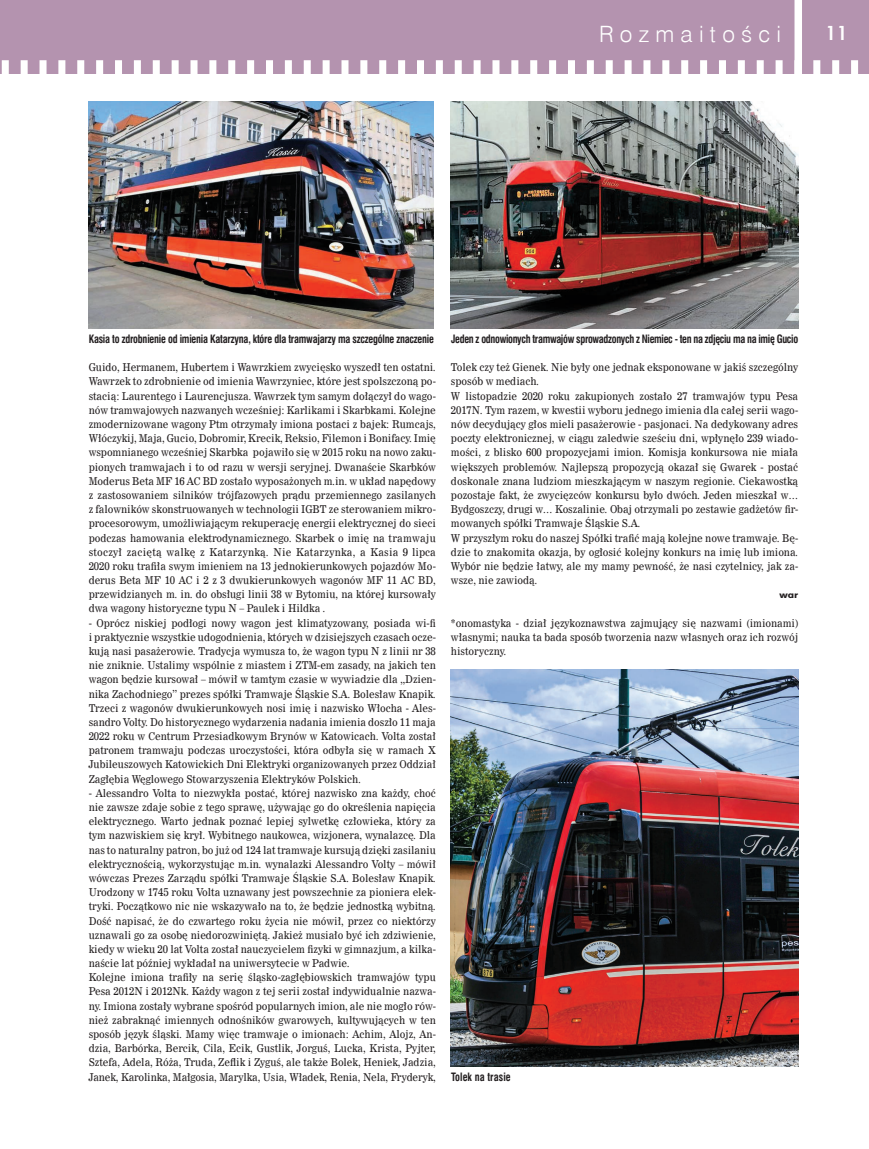
<style>
.page{position:relative;width:869px;height:1149px;background:#fff}
.page>*{position:absolute;margin:0;border:0;box-sizing:border-box;transform-origin:0 0}
.t1{font:22.5px "Swis 721 Lt EU";letter-spacing:.28em;color:#fff}
.t2{font:20px "Arial";color:#fff}
.tekst{font:700 11.25px "Swis 721 Cn EU";letter-spacing:-.02em;color:#231f20;scale:.9 1}
.tekst-2{font:700 11.25px "Swis 721 Cn EU";letter-spacing:.01em;color:#231f20;scale:.9 1}
.tekst-3{font:10.62px/14.1px "News 705 EU";letter-spacing:-.01em;color:#231f20;text-align:justify;scale:.9 1}
.podpis_autor{font:10.62px/14.1px "News 705 EU";letter-spacing:-.01em;color:#231f20;text-align:justify;scale:.9 1}
.podpis_autor-2{font:8.5px "Geometric 706 Blk EU";color:#231f20;scale:1.11 1}
.s1{font-family:"Geometric 415 BT Medium A"}
</style>
<div class="page">
<div style="left:0;top:0;width:868px;height:73px;background:#b493af"></div>
<div style="left:2px;top:60px;width:7px;height:38px;background:#fff"></div>
<div style="left:21px;top:60px;width:7px;height:38px;background:#fff"></div>
<div style="left:39px;top:60px;width:7px;height:38px;background:#fff"></div>
<div style="left:58px;top:60px;width:7px;height:38px;background:#fff"></div>
<div style="left:77px;top:60px;width:7px;height:38px;background:#fff"></div>
<div style="left:96px;top:60px;width:7px;height:38px;background:#fff"></div>
<div style="left:115px;top:60px;width:7px;height:38px;background:#fff"></div>
<div style="left:134px;top:60px;width:7px;height:38px;background:#fff"></div>
<div style="left:153px;top:60px;width:7px;height:38px;background:#fff"></div>
<div style="left:171px;top:60px;width:7px;height:38px;background:#fff"></div>
<div style="left:190px;top:60px;width:7px;height:38px;background:#fff"></div>
<div style="left:209px;top:60px;width:7px;height:38px;background:#fff"></div>
<div style="left:228px;top:60px;width:7px;height:38px;background:#fff"></div>
<div style="left:247px;top:60px;width:7px;height:38px;background:#fff"></div>
<div style="left:266px;top:60px;width:7px;height:38px;background:#fff"></div>
<div style="left:285px;top:60px;width:7px;height:38px;background:#fff"></div>
<div style="left:303px;top:60px;width:7px;height:38px;background:#fff"></div>
<div style="left:322px;top:60px;width:7px;height:38px;background:#fff"></div>
<div style="left:341px;top:60px;width:7px;height:38px;background:#fff"></div>
<div style="left:360px;top:60px;width:7px;height:38px;background:#fff"></div>
<div style="left:379px;top:60px;width:7px;height:38px;background:#fff"></div>
<div style="left:398px;top:60px;width:7px;height:38px;background:#fff"></div>
<div style="left:417px;top:60px;width:7px;height:38px;background:#fff"></div>
<div style="left:435px;top:60px;width:7px;height:38px;background:#fff"></div>
<div style="left:454px;top:60px;width:7px;height:38px;background:#fff"></div>
<div style="left:473px;top:60px;width:7px;height:38px;background:#fff"></div>
<div style="left:492px;top:60px;width:7px;height:38px;background:#fff"></div>
<div style="left:511px;top:60px;width:7px;height:38px;background:#fff"></div>
<div style="left:530px;top:60px;width:7px;height:38px;background:#fff"></div>
<div style="left:549px;top:60px;width:7px;height:38px;background:#fff"></div>
<div style="left:567px;top:60px;width:7px;height:38px;background:#fff"></div>
<div style="left:586px;top:60px;width:7px;height:38px;background:#fff"></div>
<div style="left:605px;top:60px;width:7px;height:38px;background:#fff"></div>
<div style="left:624px;top:60px;width:7px;height:38px;background:#fff"></div>
<div style="left:643px;top:60px;width:7px;height:38px;background:#fff"></div>
<div style="left:662px;top:60px;width:7px;height:38px;background:#fff"></div>
<div style="left:681px;top:60px;width:7px;height:38px;background:#fff"></div>
<div style="left:699px;top:60px;width:7px;height:38px;background:#fff"></div>
<div style="left:718px;top:60px;width:7px;height:38px;background:#fff"></div>
<div style="left:737px;top:60px;width:7px;height:38px;background:#fff"></div>
<div style="left:756px;top:60px;width:7px;height:38px;background:#fff"></div>
<div style="left:775px;top:60px;width:7px;height:38px;background:#fff"></div>
<div style="left:813px;top:60px;width:7px;height:38px;background:#fff"></div>
<div style="left:831px;top:60px;width:7px;height:38px;background:#fff"></div>
<div style="left:850px;top:60px;width:7px;height:38px;background:#fff"></div>
<div style="left:794px;top:0;width:7px;height:77px;background:#fff"></div>
<img style="left:451px;top:102px;width:346px;height:226px">
<img style="left:89px;top:102px;width:345px;height:226px">
<img style="left:451px;top:669px;width:346px;height:396px">
<p class="t1" style="left:598px;top:20px;width:183px">Rozmaitości</p>
<h1 class="t1" style="left:625px;top:20px;width:172px">Wydarzenia</h1>
<p class="t2" style="left:824px;top:19px;width:32px"><span class="s1">1</span>11</p>
<p class="tekst" style="left:89px;top:332px;width:385px">Kasia to zdrobnienie od imienia Katarzyna, które dla tramwajarzy ma szczególne znaczenie</p>
<p class="tekst" style="left:451px;top:332px;width:387px">Jeden z odnowionych tramwajów sprowadzonych z Niemiec - ten na zdjęciu ma na imię Gucio</p>
<p class="tekst-3" style="left:89px;top:360px;width:387px">Guido, Hermanem, Hubertem i Wawrzkiem zwycięsko wyszedł ten ostatni.<br>Wawrzek to zdrobnienie od imienia Wawrzyniec, które jest spolszczoną po&shy;stacią: Laurentego i Laurencjusza. Wawrzek tym samym dołączył do wago&shy;nów tramwajowych nazwanych wcześniej: Karlikami i Skarbkami. Kolejne zmodernizowane wagony Ptm otrzymały imiona postaci z bajek: Rumcajs, Włóczykij, Maja, Gucio, Dobromir, Krecik, Reksio, Filemon i Bonifacy. Imię wspomnianego wcześniej Skarbka pojawiło się w 2015 roku na nowo zaku&shy;pionych tramwajach i to od razu w wersji seryjnej. Dwanaście Skarbków Moderus Beta MF 16 AC BD zostało wyposażonych m.in. w układ napędowy z zastosowaniem silników trójfazowych prądu przemiennego zasilanych z falowników skonstruowanych w technologii IGBT ze sterowaniem mikro&shy;procesorowym, umożliwiającym rekuperację energii elektrycznej do sieci podczas hamowania elektrodynamicznego. Skarbek o imię na tramwaju stoczył zaciętą walkę z Katarzynką. Nie Katarzynka, a Kasia 9 lipca 2020 roku trafiła swym imieniem na 13 jednokierunkowych pojazdów Mo&shy;derus Beta MF 10 AC i 2 z 3 dwukierunkowych wagonów MF 11 AC BD, przewidzianych m. in. do obsługi linii 38 w Bytomiu, na której kursowały dwa wagony historyczne typu N – Paulek i Hildka .</p>
<p class="tekst-3" style="left:89px;top:616px;width:387px">- Oprócz niskiej podłogi nowy wagon jest klimatyzowany, posiada wi-fi i praktycznie wszystkie udogodnienia, których w dzisiejszych czasach ocze&shy;kują nasi pasażerowie. Tradycja wymusza to, że wagon typu N z linii nr 38 nie zniknie. Ustalimy wspólnie z miastem i ZTM-em zasady, na jakich ten wagon będzie kursował – mówił w tamtym czasie w wywiadzie dla „Dzien&shy;nika Zachodniego” prezes spółki Tramwaje Śląskie S.A. Bolesław Knapik.<br>Trzeci z wagonów dwukierunkowych nosi imię i nazwisko Włocha - Ales&shy;sandro Volty. Do historycznego wydarzenia nadania imienia doszło 11 maja 2022 roku w Centrum Przesiadkowym Brynów w Katowicach. Volta został patronem tramwaju podczas uroczystości, która odbyła się w ramach X Jubileuszowych Katowickich Dni Elektryki organizowanych przez Oddział Zagłębia Węglowego Stowarzyszenia Elektryków Polskich.</p>
<p class="tekst-3" style="left:89px;top:786px;width:387px">- Alessandro Volta to niezwykła postać, której nazwisko zna każdy, choć nie zawsze zdaje sobie z tego sprawę, używając go do określenia napięcia elektrycznego. Warto jednak poznać lepiej sylwetkę człowieka, który za tym nazwiskiem się krył. Wybitnego naukowca, wizjonera, wynalazcę. Dla nas to naturalny patron, bo już od 124 lat tramwaje kursują dzięki zasilaniu elektrycznością, wykorzystując m.in. wynalazki Alessandro Volty – mówił wówczas Prezes Zarządu spółki Tramwaje Śląskie S.A. Bolesław Knapik.<br>Urodzony w 1745 roku Volta uznawany jest powszechnie za pioniera elek&shy;tryki. Początkowo nic nie wskazywało na to, że będzie jednostką wybitną.<br>Dość napisać, że do czwartego roku życia nie mówił, przez co niektórzy uznawali go za osobę niedorozwiniętą. Jakież musiało być ich zdziwienie, kiedy w wieku 20 lat Volta został nauczycielem fizyki w gimnazjum, a kilka&shy;naście lat później wykładał na uniwersytecie w Padwie.</p>
<p class="tekst-3" style="left:89px;top:970px;width:387px">Kolejne imiona trafiły na serię śląsko-zagłębiowskich tramwajów typu Pesa 2012N i 2012Nk. Każdy wagon z tej serii został indywidualnie nazwa&shy;ny. Imiona zostały wybrane spośród popularnych imion, ale nie mogło rów&shy;nież zabraknąć imiennych odnośników gwarowych, kultywujących w ten sposób język śląski. Mamy więc tramwaje o imionach: Achim, Alojz, An&shy;dzia, Barbórka, Bercik, Cila, Ecik, Gustlik, Jorguś, Lucka, Krista, Pyjter, Sztefa, Adela, Róża, Truda, Zeflik i Zyguś, ale także Bolek, Heniek, Jadzia, Janek, Karolinka, Małgosia, Marylka, Usia, Władek, Renia, Nela, Fryderyk,</p>
<p class="tekst-3" style="left:451px;top:360px;width:387px">Tolek czy też Gienek. Nie były one jednak eksponowane w jakiś szczególny sposób w mediach.</p>
<p class="tekst-3" style="left:451px;top:389px;width:387px">W listopadzie 2020 roku zakupionych zostało 27 tramwajów typu Pesa 2017N. Tym razem, w kwestii wyboru jednego imienia dla całej serii wago&shy;nów decydujący głos mieli pasażerowie - pasjonaci. Na dedykowany adres poczty elektronicznej, w ciągu zaledwie sześciu dni, wpłynęło 239 wiado&shy;mości, z blisko 600 propozycjami imion. Komisja konkursowa nie miała większych problemów. Najlepszą propozycją okazał się Gwarek - postać doskonale znana ludziom mieszkającym w naszym regionie. Ciekawostką pozostaje fakt, że zwycięzców konkursu było dwóch. Jeden mieszkał w… Bydgoszczy, drugi w… Koszalinie. Obaj otrzymali po zestawie gadżetów fir&shy;mowanych spółki Tramwaje Śląskie S.A.</p>
<p class="tekst-3" style="left:451px;top:531px;width:387px">W przyszłym roku do naszej Spółki trafić mają kolejne nowe tramwaje. Bę&shy;dzie to znakomita okazja, by ogłosić kolejny konkurs na imię lub imiona.<br>Wybór nie będzie łatwy, ale my mamy pewność, że nasi czytelnicy, jak za&shy;wsze, nie zawiodą.</p>
<p class="podpis_autor-2" style="left:779px;top:589px;width:18px">war</p>
<p class="podpis_autor" style="left:451px;top:616px;width:387px">*onomastyka - dział językoznawstwa zajmujący się nazwami (imionami) własnymi; nauka ta bada sposób tworzenia nazw własnych oraz ich rozwój historyczny.</p>
<p class="tekst-2" style="left:451px;top:1069px;width:68px">Tolek na trasie</p>
</div>
